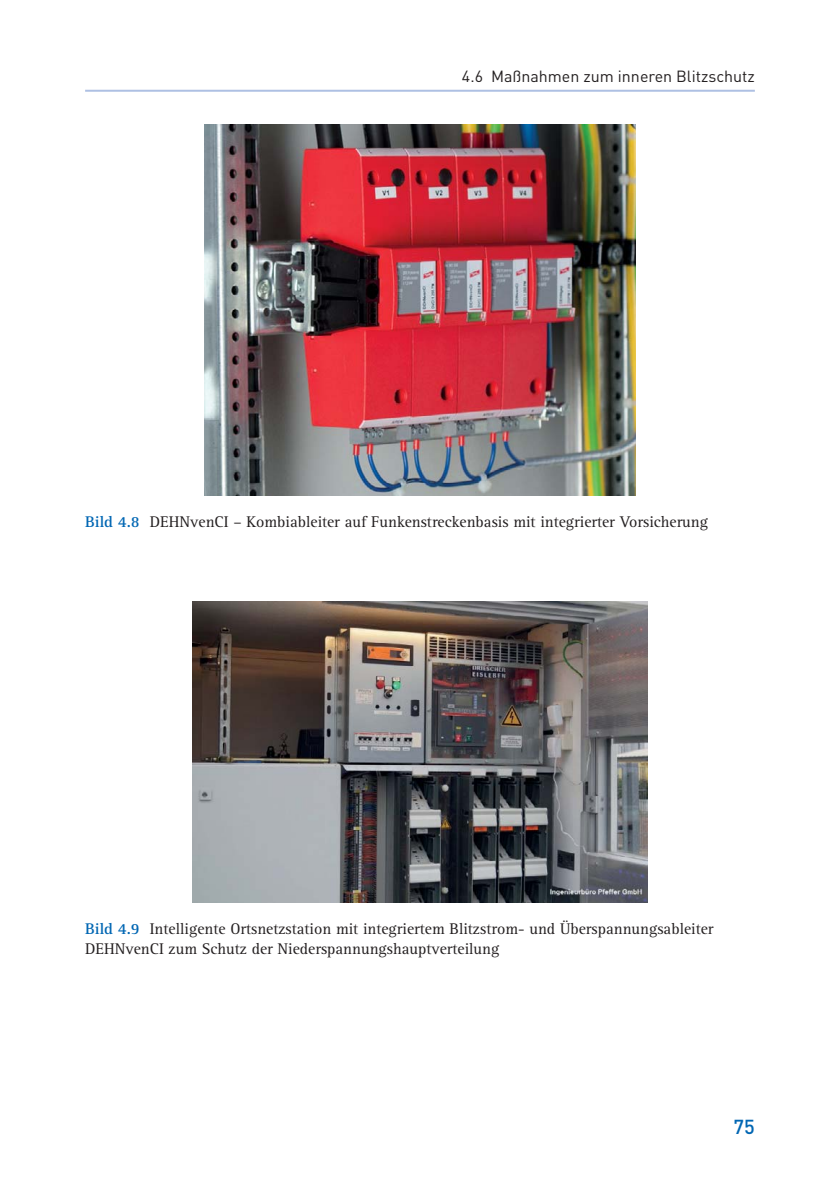
<style>
.page{position:relative;width:840px;height:1191px;background:#fff}
.page>*{position:absolute;margin:0;border:0;box-sizing:border-box;transform-origin:0 0}
.t1{font:500 20px "DIN Pro";color:#0066b3}
.t2{font:16px/20px "Rotis Serif Pro";color:#231f20}
.t3{font:16px "DIN Pro";color:#231f20}
.s1{font-weight:700;color:#0066b3}
</style>
<div class="page">
<hr style="left:85px;top:90px;width:669px;height:2px;background:#aec0e3">
<img style="left:204px;top:125px;width:431px;height:370px">
<img style="left:193px;top:602px;width:453px;height:300px">
<p class="t3" style="left:461px;top:70px;width:294px">4.6 Maßnahmen zum inneren Blitzschutz</p>
<p class="t2" style="left:85px;top:513px;width:624px"><span class="s1">Bild 4.8</span> DEHNvenCI – Kombiableiter auf Funkenstreckenbasis mit integrierter Vorsicherung</p>
<p class="t2" style="left:85px;top:920px;width:629px"><span class="s1">Bild 4.9</span> Intelligente Ortsnetzstation mit integriertem Blitzstrom- und Überspannungsableiter<br>DEHNvenCI zum Schutz der Niederspannungshauptverteilung</p>
<p class="t1" style="left:733px;top:1115px;width:23px">75</p>
</div>
